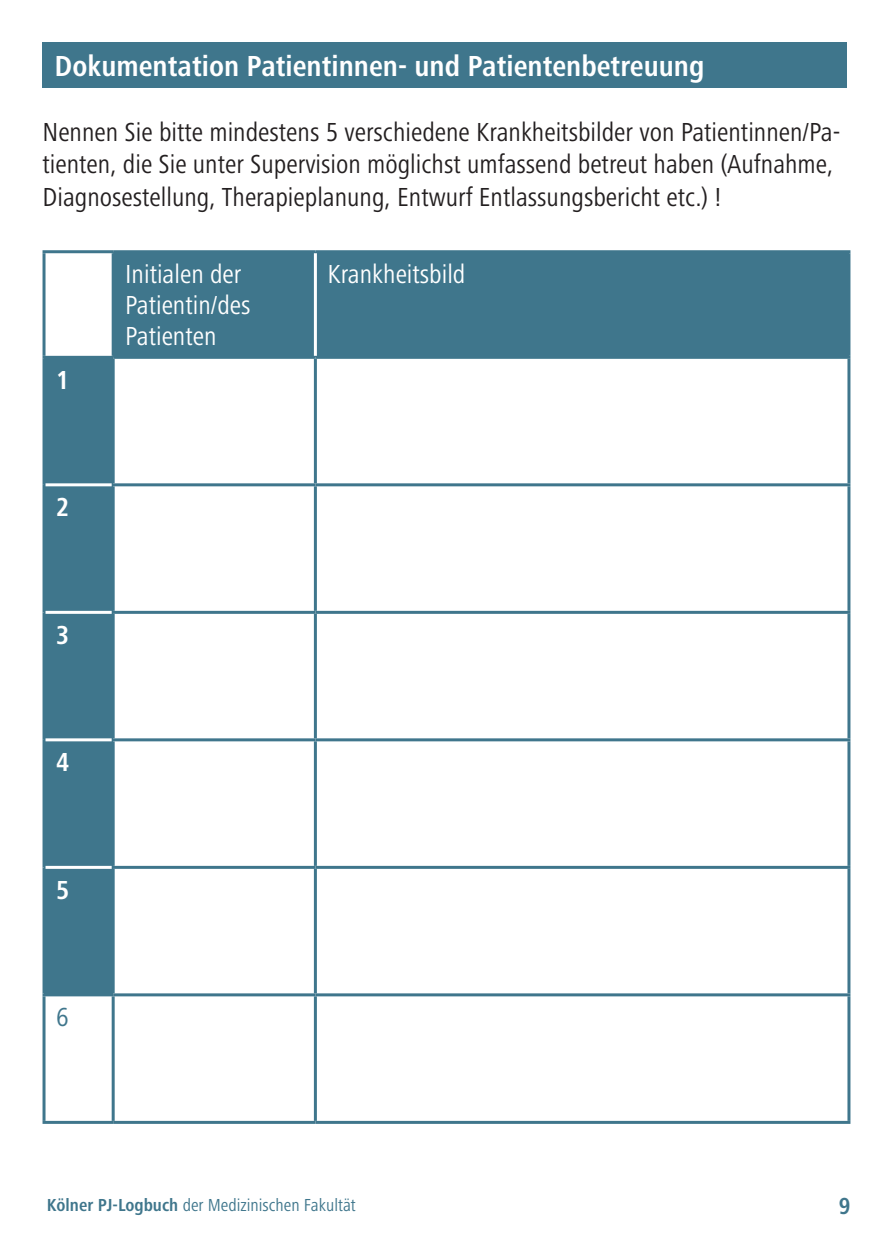
<style>
.page{position:relative;width:893px;height:1259px;background:#fff}
.page>*{position:absolute;margin:0;border:0;box-sizing:border-box;transform-origin:0 0}
.t1{font:700 condensed 30px "Frutiger Next LTW1 G";color:#fff}
.t2{font:condensed 27px/32.4px "Frutiger Next LTW1 G";color:#231f20}
.t3{font:condensed 27px/31.2px "Frutiger Next LTW1 G";color:#fff}
.t4{font:700 condensed 27px "Frutiger Next LTW1 G";color:#fff}
.t5{font:condensed 27px "Frutiger Next LTW1 G";color:#3f768c}
.t6{font:700 condensed 24px "Frutiger Next LTW1 G";color:#3f768c}
.t7{font:condensed 18px "Frutiger Next LTW1 G";color:#3f768c}
.s1{font-weight:700}
</style>
<div class="page">
<div style="left:43px;top:43px;width:804px;height:45px;background:#3f768c"></div>
<div style="left:46px;top:253px;width:801px;height:740px;background:#3f768c"></div>
<svg style="left:115px;top:359px;width:732px;height:634px"></svg>
<hr style="left:43px;top:250px;width:70px;height:3px;background:#3f768c">
<hr style="left:43px;top:253px;width:3px;height:103px;background:#3f768c">
<hr style="left:113px;top:250px;width:202px;height:3px;background:#3f768c">
<hr style="left:112px;top:253px;width:3px;height:103px;background:#3f768c">
<hr style="left:315px;top:250px;width:535px;height:3px;background:#3f768c">
<hr style="left:847px;top:253px;width:3px;height:103px;background:#3f768c">
<hr style="left:43px;top:356px;width:70px;height:3px;background:#3f768c">
<hr style="left:43px;top:359px;width:3px;height:126px;background:#3f768c">
<hr style="left:113px;top:356px;width:202px;height:3px;background:#3f768c">
<hr style="left:112px;top:359px;width:3px;height:124px;background:#3f768c">
<hr style="left:315px;top:356px;width:535px;height:3px;background:#3f768c">
<hr style="left:314px;top:359px;width:3px;height:124px;background:#3f768c">
<hr style="left:847px;top:359px;width:3px;height:124px;background:#3f768c">
<hr style="left:43px;top:485px;width:3px;height:127px;background:#3f768c">
<hr style="left:112px;top:483px;width:203px;height:3px;background:#3f768c">
<hr style="left:112px;top:486px;width:3px;height:125px;background:#3f768c">
<hr style="left:315px;top:483px;width:535px;height:3px;background:#3f768c">
<hr style="left:314px;top:486px;width:3px;height:125px;background:#3f768c">
<hr style="left:847px;top:486px;width:3px;height:125px;background:#3f768c">
<hr style="left:43px;top:612px;width:3px;height:128px;background:#3f768c">
<hr style="left:112px;top:611px;width:203px;height:3px;background:#3f768c">
<hr style="left:112px;top:614px;width:3px;height:124px;background:#3f768c">
<hr style="left:315px;top:611px;width:535px;height:3px;background:#3f768c">
<hr style="left:314px;top:614px;width:3px;height:124px;background:#3f768c">
<hr style="left:847px;top:614px;width:3px;height:124px;background:#3f768c">
<hr style="left:43px;top:740px;width:3px;height:127px;background:#3f768c">
<hr style="left:112px;top:738px;width:203px;height:3px;background:#3f768c">
<hr style="left:112px;top:741px;width:3px;height:125px;background:#3f768c">
<hr style="left:315px;top:738px;width:535px;height:3px;background:#3f768c">
<hr style="left:314px;top:741px;width:3px;height:125px;background:#3f768c">
<hr style="left:847px;top:741px;width:3px;height:125px;background:#3f768c">
<hr style="left:43px;top:867px;width:3px;height:126px;background:#3f768c">
<hr style="left:112px;top:866px;width:203px;height:3px;background:#3f768c">
<hr style="left:112px;top:869px;width:3px;height:124px;background:#3f768c">
<hr style="left:315px;top:866px;width:535px;height:3px;background:#3f768c">
<hr style="left:314px;top:869px;width:3px;height:124px;background:#3f768c">
<hr style="left:847px;top:869px;width:3px;height:124px;background:#3f768c">
<hr style="left:43px;top:993px;width:70px;height:3px;background:#3f768c">
<hr style="left:43px;top:996px;width:3px;height:125px;background:#3f768c">
<hr style="left:113px;top:993px;width:202px;height:3px;background:#3f768c">
<hr style="left:112px;top:996px;width:3px;height:125px;background:#3f768c">
<hr style="left:315px;top:993px;width:535px;height:3px;background:#3f768c">
<hr style="left:314px;top:996px;width:3px;height:125px;background:#3f768c">
<hr style="left:847px;top:996px;width:3px;height:125px;background:#3f768c">
<hr style="left:43px;top:1121px;width:70px;height:3px;background:#3f768c">
<hr style="left:113px;top:1121px;width:202px;height:3px;background:#3f768c">
<hr style="left:315px;top:1121px;width:535px;height:3px;background:#3f768c">
<hr style="left:314px;top:253px;width:3px;height:103px;background:#fff">
<hr style="left:46px;top:483px;width:66px;height:3px;background:#fff">
<hr style="left:46px;top:611px;width:66px;height:3px;background:#fff">
<hr style="left:46px;top:738px;width:66px;height:3px;background:#fff">
<hr style="left:46px;top:866px;width:66px;height:3px;background:#fff">
<p class="t1" style="left:55px;top:49px;width:651px">Dokumentation Patientinnen- und Patientenbetreuung</p>
<p class="t2" style="left:43px;top:116px;width:799px">Nennen Sie bitte mindestens 5 verschiedene Krankheitsbilder von Patientinnen/Pa&shy;tienten, die Sie unter Supervision möglichst umfassend betreut haben (Aufnahme,<br>Diagnosestellung, Therapieplanung, Entwurf Entlassungsbericht etc.) !</p>
<p class="t4" style="left:56px;top:364px;width:15px">1</p>
<p class="t4" style="left:56px;top:492px;width:15px">2</p>
<p class="t4" style="left:56px;top:619px;width:15px">3</p>
<p class="t4" style="left:56px;top:747px;width:15px">4</p>
<p class="t4" style="left:56px;top:874px;width:15px">5</p>
<p class="t5" style="left:56px;top:1002px;width:14px">6</p>
<p class="t3" style="left:125px;top:259px;width:127px">Initialen der<br>Patientin/des<br>Patienten</p>
<p class="t3" style="left:327px;top:259px;width:140px">Krankheitsbild</p>
<p class="t7" style="left:47px;top:1195px;width:311px"><span class="s1">Kölner PJ-Logbuch</span> der Medizinischen Fakultät</p>
<p class="t6" style="left:839px;top:1192px;width:13px">9</p>
</div>
